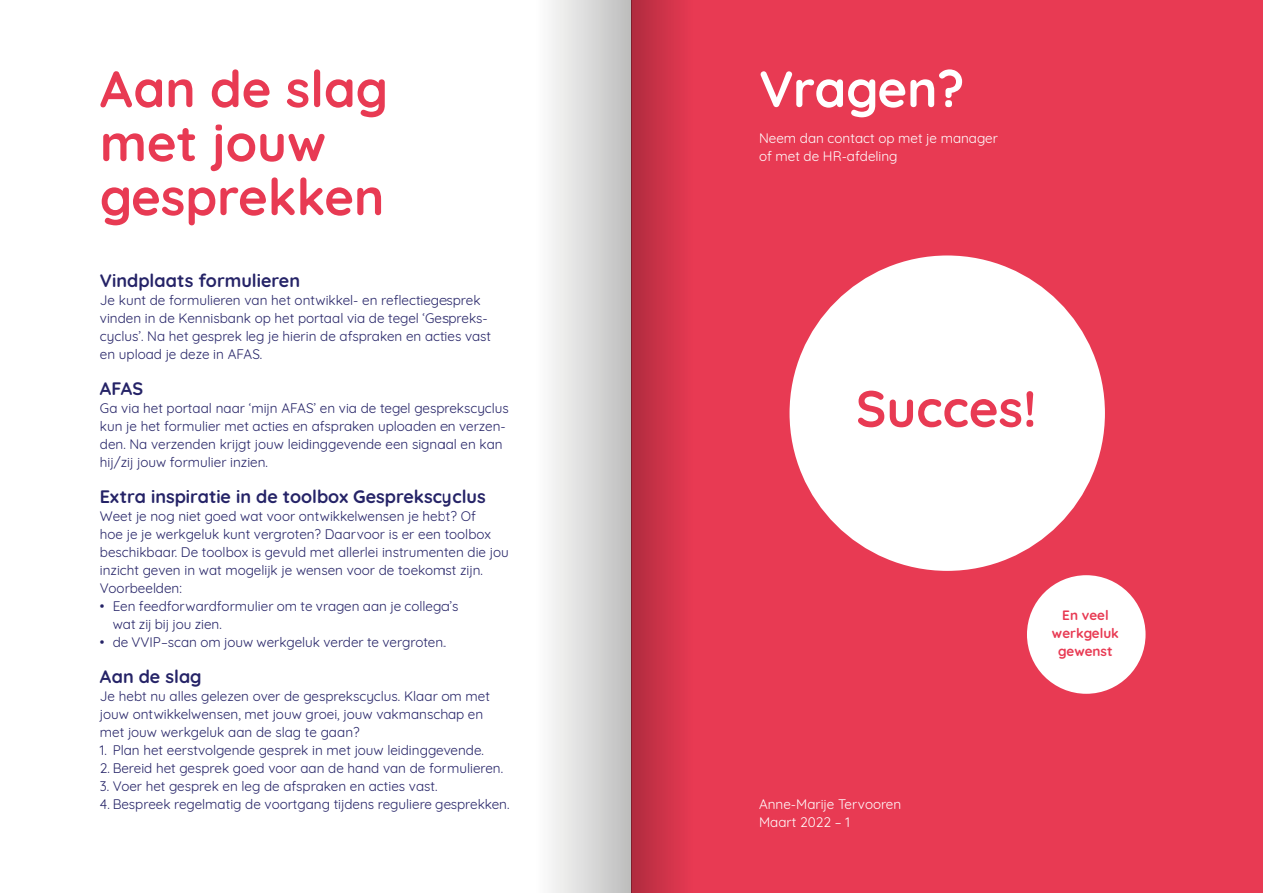
<style>
.page{position:relative;width:1263px;height:893px;background:#fff}
.page>*{position:absolute;margin:0;border:0;box-sizing:border-box;transform-origin:0 0}
.t1{font:700 51px/54px "Quicksand";color:#e83a53}
.t2{font:700 51px "Quicksand";letter-spacing:-.01em;color:#fff}
.t3{font:700 18px "Quicksand";color:#252367}
.t4{font:13.5px/18px "Quicksand";color:#252367}
.t5{font:13.5px/18px "Quicksand";color:#fff}
.t6{font:700 13.5px/18px "Quicksand";color:#e83a53;text-align:center}
</style>
<div class="page">
<div style="left:631px;top:0;width:632px;height:893px;background:#e83a53"></div>
<div style="left:789px;top:255px;width:316px;height:316px;background:#fff;border-radius:50%"></div>
<div style="left:1027px;top:575px;width:118px;height:119px;background:#fff;border-radius:50%"></div>
<svg style="left:551px;top:0;width:80px;height:893px"></svg>
<div style="left:631px;top:0;width:84px;height:893px;background:linear-gradient(to right,#b32c40,#f23c56)"></div>
<h1 class="t1" style="left:100px;top:58px;width:290px">Aan de slag met jouw gesprekken</h1>
<h2 class="t3" style="left:100px;top:266px;width:202px">Vindplaats formulieren</h2>
<p class="t4" style="left:100px;top:290px;width:393px">Je kunt de formulieren van het ontwikkel- en reflectiegesprek vinden in de Kennisbank op het portaal via de tegel ‘Gespreks&shy;cyclus’. Na het gesprek leg je hierin de afspraken en acties vast en upload je deze in AFAS.</p>
<h2 class="t3" style="left:100px;top:374px;width:45px">AFAS</h2>
<p class="t4" style="left:100px;top:398px;width:410px">Ga via het portaal naar ‘mijn AFAS’ en via de tegel gesprekscyclus kun je het formulier met acties en afspraken uploaden en verzen&shy;den. Na verzenden krijgt jouw leidinggevende een signaal en kan hij/zij jouw formulier inzien.</p>
<h2 class="t3" style="left:100px;top:482px;width:387px">Extra inspiratie in de toolbox Gesprekscyclus</h2>
<p class="t4" style="left:100px;top:506px;width:410px">Weet je nog niet goed wat voor ontwikkelwensen je hebt? Of<br>hoe je je werkgeluk kunt vergroten? Daarvoor is er een toolbox beschikbaar. De toolbox is gevuld met allerlei instrumenten die jou inzicht geven in wat mogelijk je wensen voor de toekomst zijn.<br>Voorbeelden:</p>
<p class="t4" style="left:113px;top:596px;width:347px;text-indent:-13px">• Een feedforwardformulier om te vragen aan je collega’s wat zij bij jou zien.</p>
<p class="t4" style="left:100px;top:632px;width:347px">• de VVIP–scan om jouw werkgeluk verder te vergroten.</p>
<h2 class="t3" style="left:100px;top:662px;width:103px">Aan de slag</h2>
<p class="t4" style="left:100px;top:686px;width:392px">Je hebt nu alles gelezen over de gesprekscyclus. Klaar om met jouw ontwikkelwensen, met jouw groei, jouw vakmanschap en met jouw werkgeluk aan de slag te gaan?</p>
<p class="t4" style="left:100px;top:740px;width:386px">1. Plan het eerstvolgende gesprek in met jouw leidinggevende.</p>
<p class="t4" style="left:100px;top:758px;width:405px">2. Bereid het gesprek goed voor aan de hand van de formulieren.</p>
<p class="t4" style="left:100px;top:776px;width:339px">3. Voer het gesprek en leg de afspraken en acties vast.</p>
<p class="t4" style="left:100px;top:794px;width:411px">4. Bespreek regelmatig de voortgang tijdens reguliere gesprekken.</p>
<h1 class="t2" style="left:759px;top:47px;width:207px">Vragen?</h1>
<p class="t5" style="left:759px;top:128px;width:240px">Neem dan contact op met je manager of met de HR-afdeling</p>
<h1 class="t1" style="left:856px;top:377px;width:182px">Succes!</h1>
<p class="t5" style="left:759px;top:794px;width:144px">Anne-Marije Tervooren<br>Maart 2022 – 1</p>
<p class="t6" style="left:1052px;top:605px;width:69px">En veel werkgeluk gewenst</p>
</div>
